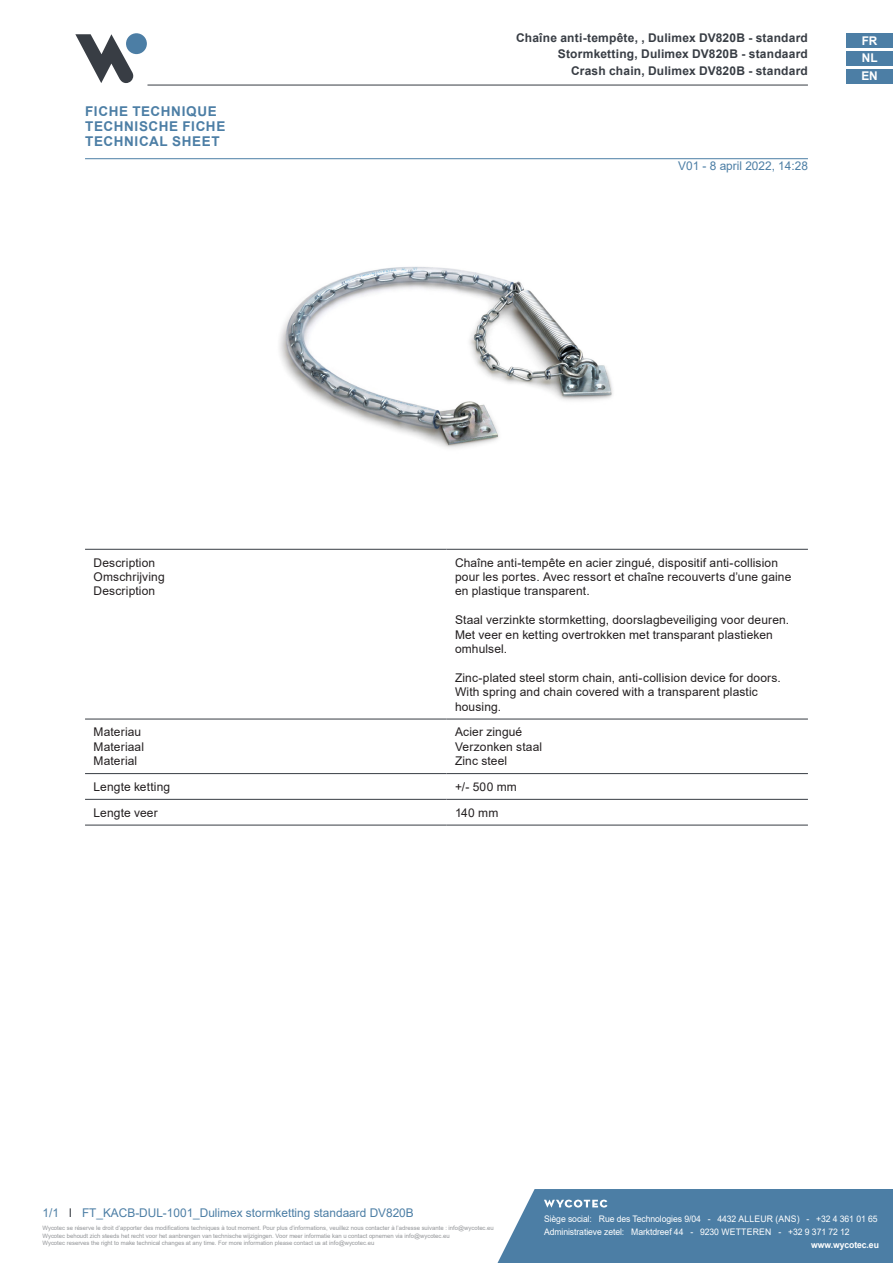
<style>
.page{position:relative;width:893px;height:1263px;background:#fff}
.page>*{position:absolute;margin:0;border:0;box-sizing:border-box;transform-origin:0 0}
.Tussentitel{font:700 13.5px/15px "Arial";letter-spacing:.05em;color:#4c7ea5}
.Lopende_tekst{font:12px/14.4px "Arial";letter-spacing:.01em;color:#231f20}
.Kleine_paginatitel{font:700 12px/16.5px "Arial";letter-spacing:.015em;color:#383d44;text-align:right}
.t1{font:12px "Arial";color:#4c7ea5}
.t2{font:700 12px/17.9px "Arial";color:#fff;text-align:justify}
.t3{font:9px/13.5px "Arial";letter-spacing:-.01em;color:#fff;scale:.96 1}
.t4{font:700 9px "Arial";letter-spacing:-.01em;color:#fff;scale:.96 1}
.t5{font:6px/7.2px "Arial";color:#939598}
.s1{color:#383d44}
</style>
<div class="page">
<div style="left:497px;top:1189px;width:396px;height:74px;background:#4c7ea5"></div>
<div style="left:126px;top:33px;width:21px;height:21px;background:#4c7ea5;border-radius:50%"></div>
<svg style="left:75px;top:34px;width:58px;height:49px"></svg>
<div style="left:846px;top:33px;width:47px;height:15px;background:#4c7ea5"></div>
<div style="left:846px;top:51px;width:47px;height:15px;background:#4c7ea5"></div>
<div style="left:846px;top:69px;width:47px;height:14px;background:#4c7ea5"></div>
<img style="left:279px;top:267px;width:334px;height:181px">
<hr style="left:85px;top:549px;width:361px;height:1px;background:#383d44">
<hr style="left:446px;top:549px;width:362px;height:1px;background:#383d44">
<hr style="left:85px;top:719px;width:361px;height:1px;background:#383d44">
<hr style="left:446px;top:719px;width:362px;height:1px;background:#383d44">
<hr style="left:85px;top:773px;width:361px;height:1px;background:#383d44">
<hr style="left:446px;top:773px;width:362px;height:1px;background:#383d44">
<hr style="left:85px;top:799px;width:361px;height:1px;background:#383d44">
<hr style="left:446px;top:799px;width:362px;height:1px;background:#383d44">
<hr style="left:85px;top:825px;width:361px;height:1px;background:#383d44">
<hr style="left:446px;top:825px;width:362px;height:1px;background:#383d44">
<hr style="left:147px;top:85px;width:661px;height:1px;background:#383d44">
<hr style="left:85px;top:158px;width:723px;height:1px;background:#4c7ea5">
<p class="Tussentitel" style="left:85px;top:104px;width:142px">FICHE TECHNIQUE<br>TECHNISCHE FICHE<br>TECHNICAL SHEET</p>
<p class="Kleine_paginatitel" style="left:516px;top:29px;width:293px">Chaîne anti-tempête, , Dulimex DV820B - standard<br>Stormketting, Dulimex DV820B - standaard<br>Crash chain, Dulimex DV820B - standard</p>
<p class="t1" style="left:678px;top:158px;width:131px">V01 - 8 april 2022, 14:28</p>
<p class="t2" style="left:861px;top:32px;width:18px">FR NL EN</p>
<p class="Lopende_tekst" style="left:94px;top:555px;width:63px">Description</p>
<p class="Lopende_tekst" style="left:94px;top:569px;width:73px">Omschrijving</p>
<p class="Lopende_tekst" style="left:94px;top:584px;width:63px">Description</p>
<p class="Lopende_tekst" style="left:94px;top:725px;width:49px">Materiau</p>
<p class="Lopende_tekst" style="left:94px;top:739px;width:52px">Materiaal</p>
<p class="Lopende_tekst" style="left:94px;top:754px;width:45px">Material</p>
<p class="Lopende_tekst" style="left:455px;top:555px;width:338px">Chaîne anti-tempête en acier zingué, dispositif anti-collision pour les portes. Avec ressort et chaîne recouverts d’une gaine en plastique transparent.</p>
<p class="Lopende_tekst" style="left:455px;top:613px;width:336px">Staal verzinkte stormketting, doorslagbeveiliging voor deuren.<br>Met veer en ketting overtrokken met transparant plastieken omhulsel.</p>
<p class="Lopende_tekst" style="left:455px;top:670px;width:327px">Zinc-plated steel storm chain, anti-collision device for doors.<br>With spring and chain covered with a transparent plastic housing.</p>
<p class="Lopende_tekst" style="left:455px;top:725px;width:69px">Acier zingué</p>
<p class="Lopende_tekst" style="left:455px;top:739px;width:89px">Verzonken staal</p>
<p class="Lopende_tekst" style="left:455px;top:754px;width:54px">Zinc steel</p>
<p class="Lopende_tekst" style="left:94px;top:779px;width:78px">Lengte ketting</p>
<p class="Lopende_tekst" style="left:455px;top:779px;width:63px">+/- 500 mm</p>
<p class="Lopende_tekst" style="left:94px;top:805px;width:66px">Lengte veer</p>
<p class="Lopende_tekst" style="left:455px;top:805px;width:45px">140 mm</p>
<p class="t1" style="left:43px;top:1204px;width:373px">1/1 <span class="s1">I</span> FT_KACB-DUL-1001_Dulimex stormketting standaard DV820B</p>
<p class="t5" style="left:43px;top:1224px;width:453px">Wycotec se réserve le droit d’apporter des modifications techniques à tout moment. Pour plus d’informations, veuillez nous contacter à l’adresse suivante : info@wycotec.eu<br>Wycotec behoudt zich steeds het recht voor het aanbrengen van technische wijzigingen. Voor meer informatie kan u contact opnemen via info@wycotec.eu<br>Wycotec reserves the right to make technical changes at any time. For more information please contact us at info@wycotec.eu</p>
<p class="t3" style="left:544px;top:1212px;width:349px">Siège social: Rue des Technologies 9/04 - 4432 ALLEUR (ANS) - +32 4 361 01 65<br>Administratieve zetel: Marktdreef 44 - 9230 WETTEREN - +32 9 371 72 12</p>
<p class="t4" style="left:811px;top:1239px;width:72px">www.wycotec.eu</p>
</div>
